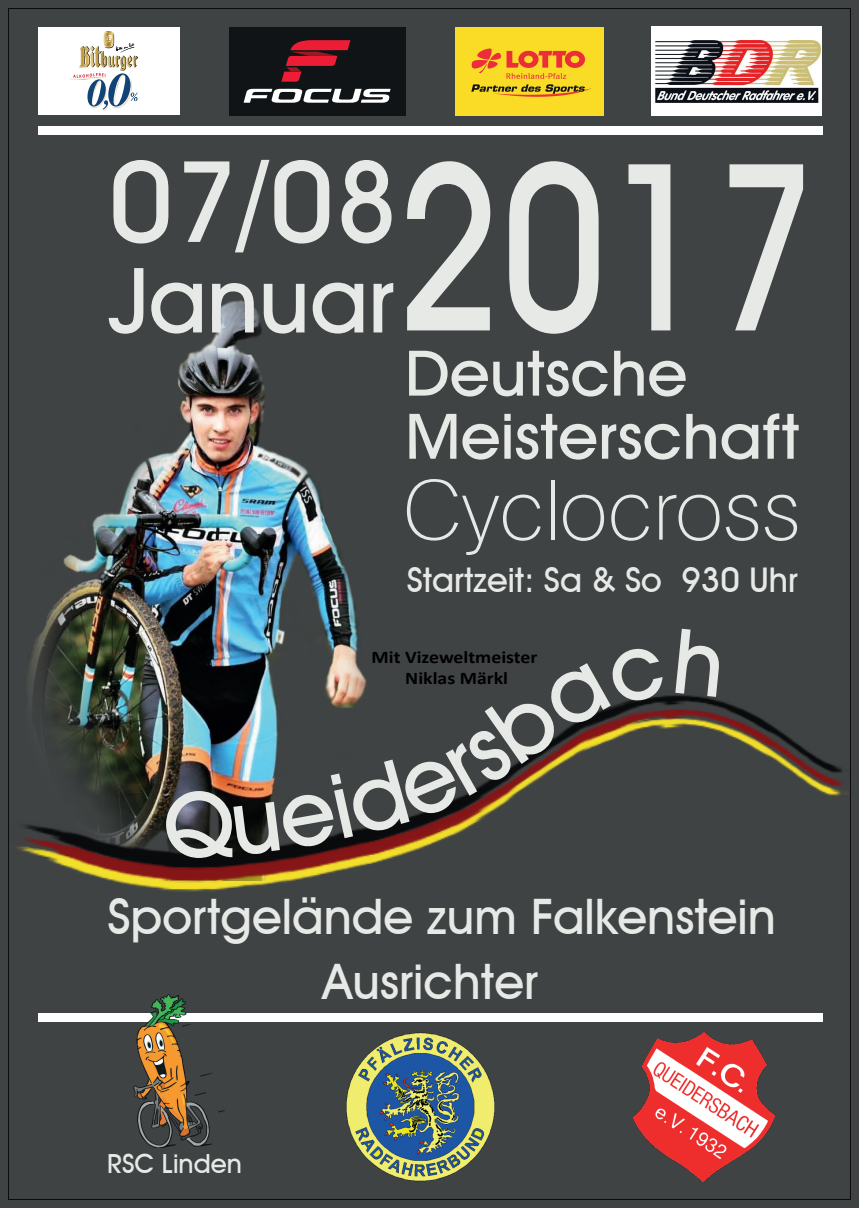
<style>
.page{position:relative;width:859px;height:1208px;background:#404344}
.page>*{position:absolute;margin:0;border:0;box-sizing:border-box;transform-origin:0 0}
.t1{font:500 233.6px "Avant Garde IT Cby BT";color:#e7e9e7;scale:.79 1}
.t2{font:500 113.1px "Avant Garde IT Cby BT";color:#e7e9e7}
.t3{font:500 90.5px "Avant Garde IT Cby BT";color:#e7e9e7}
.t4{font:84.7px "Agent Light DB Normal";color:#e7e9e7;scale:1.04 1}
.t5{font:500 63.1px/63.1px "Avant Garde IT Cby BT";color:#e7e9e7;scale:1.04 1}
.t6{font:500 49px/64.8px "Avant Garde IT Cby BT";color:#e7e9e7;text-align:center}
.t7{font:500 34px "Avant Garde IT Cby BT";color:#e7e9e7}
.t8{font:500 26.4px "Avant Garde IT Cby BT";color:#e7e9e7}
.t9{font:700 17.7px/21.7px "Calibri";color:#000001;text-align:center;scale:1.12 1}
</style>
<div class="page">
<img style="left:115px;top:882px;width:172px;height:10px">
<img style="left:29px;top:300px;width:329px;height:390px">
<img style="left:72px;top:869px;width:277px;height:13px">
<img style="left:17px;top:690px;width:826px;height:179px">
<div style="left:38px;top:1014px;width:784px;height:8px;background:#fff"></div>
<div style="left:38px;top:127px;width:785px;height:8px;background:#fff"></div>
<div style="left:38px;top:27px;width:141px;height:88px;background:#fff"></div>
<svg style="left:73px;top:32px;width:65px;height:79px"></svg>
<div style="left:229px;top:27px;width:176px;height:89px;background:#111416"></div>
<svg style="left:244px;top:89px;width:147px;height:14px"></svg>
<svg style="left:281px;top:40px;width:69px;height:42px"></svg>
<img style="left:455px;top:28px;width:149px;height:88px">
<img style="left:634px;top:1033px;width:140px;height:148px">
<img style="left:130px;top:994px;width:99px;height:154px">
<img style="left:346px;top:1032px;width:149px;height:150px">
<div style="left:652px;top:27px;width:170px;height:89px;background:#fff"></div>
<img style="left:655px;top:40px;width:165px;height:63px">
<svg style="left:233px;top:644px;width:433px;height:212px"></svg>
<svg style="left:675px;top:690px;width:47px;height:7px"></svg>
<h2 class="t2" style="left:109px;top:133px;width:292px">07/08</h2>
<h3 class="t3" style="left:109px;top:245px;width:287px">Januar</h3>
<h1 class="t1" style="left:396px;top:105px;width:534px">2017</h1>
<p class="t5" style="left:405px;top:341px;width:380px">Deutsche<br>Meisterschaft</p>
<h3 class="t4" style="left:405px;top:463px;width:384px">Cyclocross</h3>
<p class="t7" style="left:407px;top:559px;width:393px">Startzeit: Sa &amp; So 930 Uhr</p>
<h3 class="t3" style="left:163px;top:769px;width:73px">Q</h3>
<p class="t9" style="left:371px;top:646px;width:150px">Mit Vizeweltmeister<br>Niklas Märkl</p>
<p class="t6" style="left:108px;top:883px;width:670px">Sportgelände zum Falkenstein<br>Ausrichter</p>
<p class="t8" style="left:107px;top:1147px;width:136px">RSC Linden</p>
</div>
